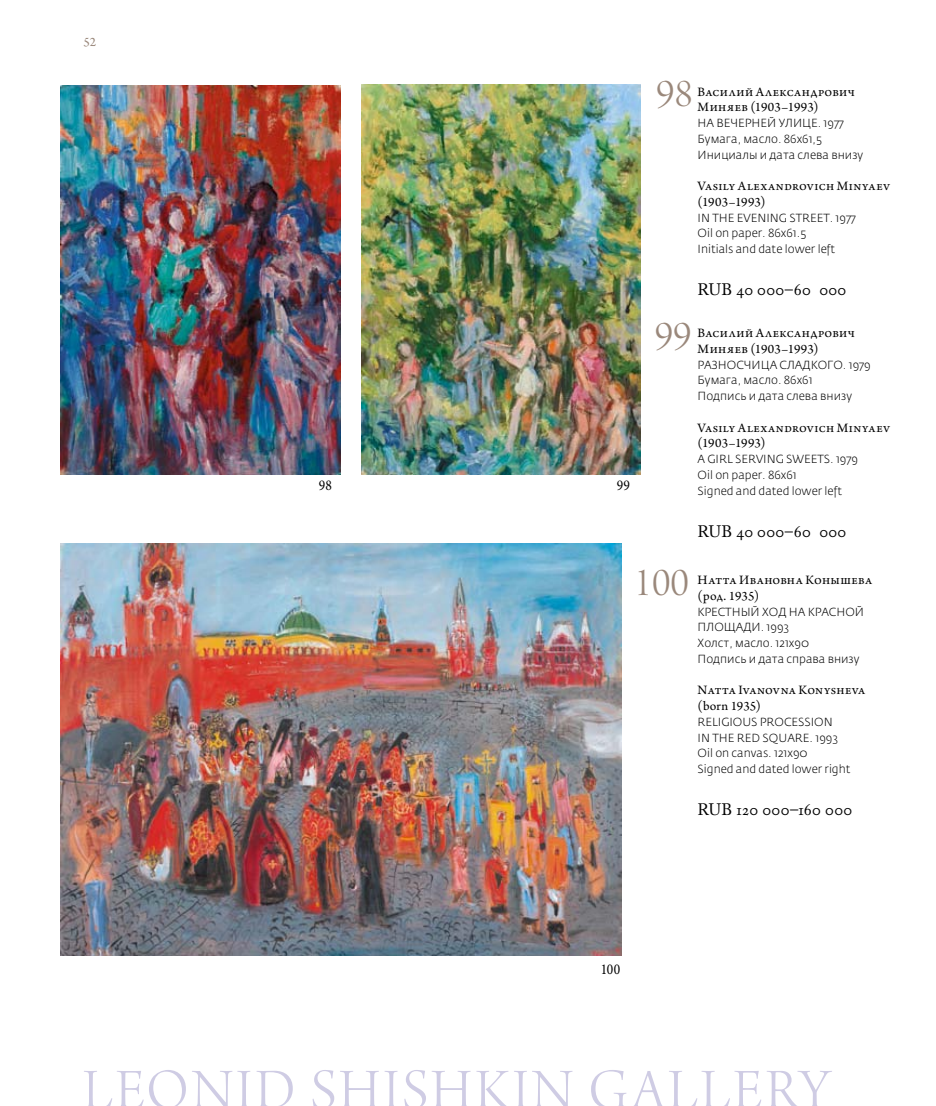
<style>
.page{position:relative;width:936px;height:1106px;background:#fff}
.page>*{position:absolute;margin:0;border:0;box-sizing:border-box;transform-origin:0 0}
.t1{font:60px "Arno Pro Light Display";letter-spacing:.04em;color:#cfcce4}
.t2{font:42px "Arno Pro Light Display";color:#9a887b}
.t3{font:16.5px "Adobe Caslon Regular SC";letter-spacing:.02em;color:#000}
.t4{font:15px "Minion Pro";letter-spacing:.01em;color:#000;scale:.9 1}
.t5{font:13.5px/15.8px "Arno Pro";letter-spacing:.1em;color:#000}
.t6{font:13.5px/15.8px "Arno Pro";letter-spacing:.15em;color:#000}
.t7{font:13.5px/15.8px "Arno Pro";letter-spacing:.035em;color:#000}
.t8{font:13.5px/15.8px "Arno Pro";letter-spacing:.045em;color:#000}
.t9{font:13.5px "Arno Pro";color:#9a887b}
.t10{font:300 11.7px/15.8px "Fedra Sans Pro";color:#000}
</style>
<div class="page">
<img style="left:60px;top:86px;width:280px;height:388px">
<img style="left:361px;top:85px;width:279px;height:389px">
<img style="left:60px;top:543px;width:561px;height:412px">
<p class="t9" style="left:83px;top:34px;width:14px">52</p>
<p class="t4" style="left:319px;top:475px;width:16px">98</p>
<p class="t4" style="left:617px;top:475px;width:16px">99</p>
<h2 class="t2" style="left:656px;top:71px;width:38px">98</h2>
<p class="t5" style="left:697px;top:84px;width:157px">Василий Александрович<br>Миняев (1903–1993)</p>
<p class="t10" style="left:697px;top:115px;width:167px">НА ВЕЧЕРНЕЙ УЛИЦЕ. 1977<br>Бумага, масло. 86х61,5<br>Инициалы и дата слева внизу</p>
<p class="t6" style="left:697px;top:179px;width:193px">Vasily Alexandrovich Minyaev (1903–1993)</p>
<p class="t10" style="left:697px;top:210px;width:160px">IN THE EVENING STREET. 1977<br>Oil on paper. 86x61.5<br>Initials and date lower left</p>
<h3 class="t3" style="left:697px;top:280px;width:150px">RUB 40 000–60 000</h3>
<h2 class="t2" style="left:654px;top:312px;width:38px">99</h2>
<p class="t5" style="left:697px;top:326px;width:157px">Василий Александрович<br>Миняев (1903–1993)</p>
<p class="t10" style="left:697px;top:357px;width:174px">РАЗНОСЧИЦА СЛАДКОГО. 1979<br>Бумага, масло. 86х61<br>Подпись и дата слева внизу</p>
<p class="t6" style="left:697px;top:420px;width:193px">Vasily Alexandrovich Minyaev (1903–1993)</p>
<p class="t10" style="left:697px;top:451px;width:162px">A GIRL SERVING SWEETS. 1979<br>Oil on paper. 86x61<br>Signed and dated lower left</p>
<h3 class="t3" style="left:697px;top:521px;width:150px">RUB 40 000–60 000</h3>
<h2 class="t2" style="left:633px;top:559px;width:57px">100</h2>
<p class="t8" style="left:697px;top:573px;width:174px">Натта Ивановна Конышева (род. 1935)</p>
<p class="t10" style="left:697px;top:603px;width:168px">КРЕСТНЫЙ ХОД НА КРАСНОЙ<br>ПЛОЩАДИ. 1993<br>Холст, масло. 121х90<br>Подпись и дата справа внизу</p>
<p class="t7" style="left:697px;top:683px;width:168px">Natta Ivanovna Konysheva (born 1935)</p>
<p class="t10" style="left:697px;top:714px;width:154px">RELIGIOUS PROCESSION<br>IN THE RED SQUARE. 1993<br>Oil on canvas. 121x90<br>Signed and dated lower right</p>
<h3 class="t3" style="left:697px;top:800px;width:156px">RUB 120 000–160 000</h3>
<p class="t4" style="left:601px;top:959px;width:23px">100</p>
<h1 class="t1" style="left:82px;top:1057px;width:749px">LEONID SHISHKIN GALLERY</h1>
</div>
